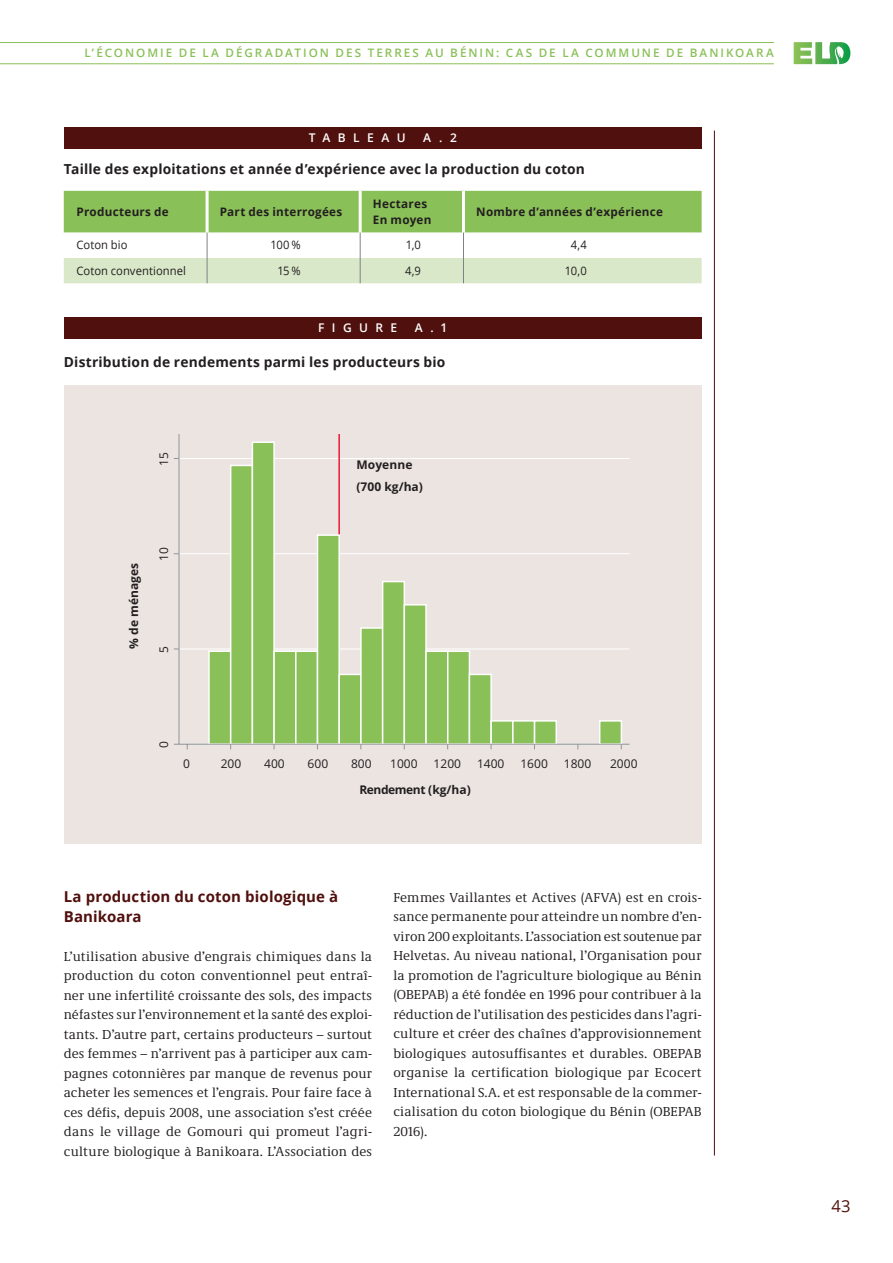
<style>
.page{position:relative;width:893px;height:1263px;background:#fff}
.page>*{position:absolute;margin:0;border:0;box-sizing:border-box;transform-origin:0 0}
.t1{font:16.5px "Open Sans";color:#50100d}
.t2{font:700 15px/19.5px "Open Sans";letter-spacing:.01em;color:#50100d}
.t3{font:700 13.8px "Open Sans";letter-spacing:.015em;color:#231f20}
.t4{font:13.5px/19.5px "Demos Next Pro";letter-spacing:.01em;color:#231f20;text-align:justify}
.t5{font:12px "Open Sans";color:#231f20}
.t6{font:700 12px/21.5px "Open Sans";color:#231f20}
.t7{font:600 12px "Open Sans";letter-spacing:.62em;color:#fff}
.t8{font:700 12px "Open Sans";letter-spacing:-.035em;color:#231f20}
.t9{font:700 11.7px/16.5px "Open Sans";letter-spacing:.02em;color:#231f20}
.t10{font:600 11.7px "Open Sans";letter-spacing:.17em;color:#8ac058}
.t11{font:11.7px "Open Sans";letter-spacing:.005em;color:#231f20;scale:.96 1}
</style>
<div class="page">
<hr style="left:0;top:42px;width:774px;height:1px;background:#8ac058">
<hr style="left:0;top:63px;width:774px;height:1px;background:#8ac058">
<svg style="left:793px;top:42px;width:58px;height:23px"></svg>
<hr style="left:714px;top:131px;width:1px;height:1024px;background:#50100d">
<div style="left:64px;top:128px;width:638px;height:21px;background:#50100d"></div>
<svg style="left:64px;top:191px;width:638px;height:92px"></svg>
<div style="left:64px;top:317px;width:638px;height:21px;background:#50100d"></div>
<div style="left:64px;top:385px;width:638px;height:458px;background:#ebe4e1"></div>
<hr style="left:179px;top:648px;width:450px;height:1px;background:#fff">
<hr style="left:179px;top:553px;width:450px;height:1px;background:#fff">
<hr style="left:179px;top:458px;width:450px;height:1px;background:#fff">
<hr style="left:338px;top:434px;width:2px;height:310px;background:#ea1938">
<div style="left:208px;top:650px;width:23px;height:95px;background:#8ac058;border:2px solid #fff"></div>
<div style="left:230px;top:465px;width:23px;height:280px;background:#8ac058;border:2px solid #fff"></div>
<div style="left:252px;top:441px;width:23px;height:304px;background:#8ac058;border:2px solid #fff"></div>
<div style="left:273px;top:650px;width:24px;height:95px;background:#8ac058;border:2px solid #fff"></div>
<div style="left:295px;top:650px;width:23px;height:95px;background:#8ac058;border:2px solid #fff"></div>
<div style="left:317px;top:534px;width:23px;height:211px;background:#8ac058;border:2px solid #fff"></div>
<div style="left:338px;top:674px;width:24px;height:71px;background:#8ac058;border:2px solid #fff"></div>
<div style="left:360px;top:627px;width:23px;height:118px;background:#8ac058;border:2px solid #fff"></div>
<div style="left:382px;top:581px;width:23px;height:164px;background:#8ac058;border:2px solid #fff"></div>
<div style="left:404px;top:604px;width:23px;height:141px;background:#8ac058;border:2px solid #fff"></div>
<div style="left:425px;top:650px;width:23px;height:95px;background:#8ac058;border:2px solid #fff"></div>
<div style="left:447px;top:650px;width:23px;height:95px;background:#8ac058;border:2px solid #fff"></div>
<div style="left:469px;top:674px;width:23px;height:71px;background:#8ac058;border:2px solid #fff"></div>
<div style="left:490px;top:720px;width:24px;height:25px;background:#8ac058;border:2px solid #fff"></div>
<div style="left:512px;top:720px;width:23px;height:25px;background:#8ac058;border:2px solid #fff"></div>
<div style="left:534px;top:720px;width:23px;height:25px;background:#8ac058;border:2px solid #fff"></div>
<div style="left:599px;top:720px;width:23px;height:25px;background:#8ac058;border:2px solid #fff"></div>
<hr style="left:179px;top:434px;width:1px;height:310px;background:#939598">
<hr style="left:179px;top:744px;width:450px;height:1px;background:#939598">
<p class="t10" style="left:85px;top:45px;width:691px">L’ÉCONOMIE DE L A DÉGRADATION DES TERRES AU BÉNIN: CAS DE L A COMMUNE DE BANIKOARA</p>
<p class="t7" style="left:309px;top:130px;width:98px">TABLEAU</p>
<p class="t7" style="left:423px;top:130px;width:35px">A.2</p>
<p class="t3" style="left:64px;top:159px;width:522px">Taille des exploitations et année d’expérience avec la production du coton</p>
<p class="t9" style="left:77px;top:203px;width:94px">Producteurs de</p>
<p class="t9" style="left:220px;top:203px;width:124px">Part des interrogées</p>
<p class="t9" style="left:373px;top:195px;width:60px">Hectares<br>En moyen</p>
<p class="t9" style="left:476px;top:203px;width:188px">Nombre d’années d’expérience</p>
<p class="t11" style="left:77px;top:237px;width:55px">Coton bio</p>
<p class="t11" style="left:271px;top:237px;width:33px">100 %</p>
<p class="t11" style="left:406px;top:237px;width:17px">1,0</p>
<p class="t11" style="left:571px;top:237px;width:18px">4,4</p>
<p class="t11" style="left:77px;top:263px;width:116px">Coton conventionnel</p>
<p class="t11" style="left:277px;top:263px;width:26px">15 %</p>
<p class="t11" style="left:405px;top:263px;width:18px">4,9</p>
<p class="t11" style="left:565px;top:263px;width:24px">10,0</p>
<p class="t7" style="left:318px;top:319px;width:81px">FIGURE</p>
<p class="t7" style="left:415px;top:319px;width:34px">A.1</p>
<p class="t3" style="left:64px;top:353px;width:383px">Distribution de rendements parmi les producteurs bio</p>
<p class="t5" style="left:156px;top:466px;width:15px;rotate:-90deg">15</p>
<p class="t6" style="left:123px;top:649px;width:87px;rotate:-90deg">% de ménages</p>
<p class="t5" style="left:156px;top:561px;width:15px;rotate:-90deg">10</p>
<p class="t5" style="left:156px;top:652px;width:8px;rotate:-90deg">5</p>
<p class="t6" style="left:356px;top:454px;width:68px">Moyenne (700 kg/ha)</p>
<p class="t5" style="left:156px;top:748px;width:8px;rotate:-90deg">0</p>
<p class="t5" style="left:183px;top:755px;width:8px">0</p>
<p class="t5" style="left:221px;top:755px;width:22px">200</p>
<p class="t5" style="left:264px;top:755px;width:22px">400</p>
<p class="t5" style="left:308px;top:755px;width:22px">600</p>
<p class="t5" style="left:351px;top:755px;width:22px">800</p>
<p class="t5" style="left:390px;top:755px;width:29px">1000</p>
<p class="t5" style="left:434px;top:755px;width:29px">1200</p>
<p class="t5" style="left:477px;top:755px;width:29px">1400</p>
<p class="t5" style="left:520px;top:755px;width:29px">1600</p>
<p class="t5" style="left:564px;top:755px;width:29px">1800</p>
<p class="t5" style="left:610px;top:755px;width:29px">2000</p>
<p class="t8" style="left:359px;top:781px;width:113px">Rendement (kg/ha)</p>
<p class="t2" style="left:64px;top:886px;width:276px">La production du coton biologique à<br>Banikoara</p>
<p class="t4" style="left:64px;top:946px;width:310px">L’utilisation abusive d’engrais chimiques dans la production du coton conventionnel peut entraî&shy;ner une infertilité croissante des sols, des impacts néfastes sur l’environnement et la santé des exploi&shy;tants. D’autre part, certains producteurs – surtout des femmes – n’arrivent pas à participer aux cam&shy;pagnes cotonnières par manque de revenus pour acheter les semences et l’engrais. Pour faire face à ces défis, depuis 2008, une association s’est créée dans le village de Gomouri qui promeut l’agri&shy;culture biologique à Banikoara. L’Association des</p>
<p class="t4" style="left:393px;top:887px;width:310px">Femmes Vaillantes et Actives (AFVA) est en crois&shy;sance permanente pour atteindre un nombre d’en&shy;viron 200 exploitants. L’association est soutenue par Helvetas. Au niveau national, l’Organisation pour la promotion de l’agriculture biologique au Bénin (OBEPAB) a été fondée en 1996 pour contribuer à la réduction de l’utilisation des pesticides dans l’agri&shy;culture et créer des chaînes d’approvisionnement biologiques autosuffisantes et durables. OBEPAB organise la certification biologique par Ecocert International S.A. et est responsable de la commer&shy;cialisation du coton biologique du Bénin (OBEPAB 2016).</p>
<p class="t1" style="left:831px;top:1194px;width:21px">43</p>
</div>
